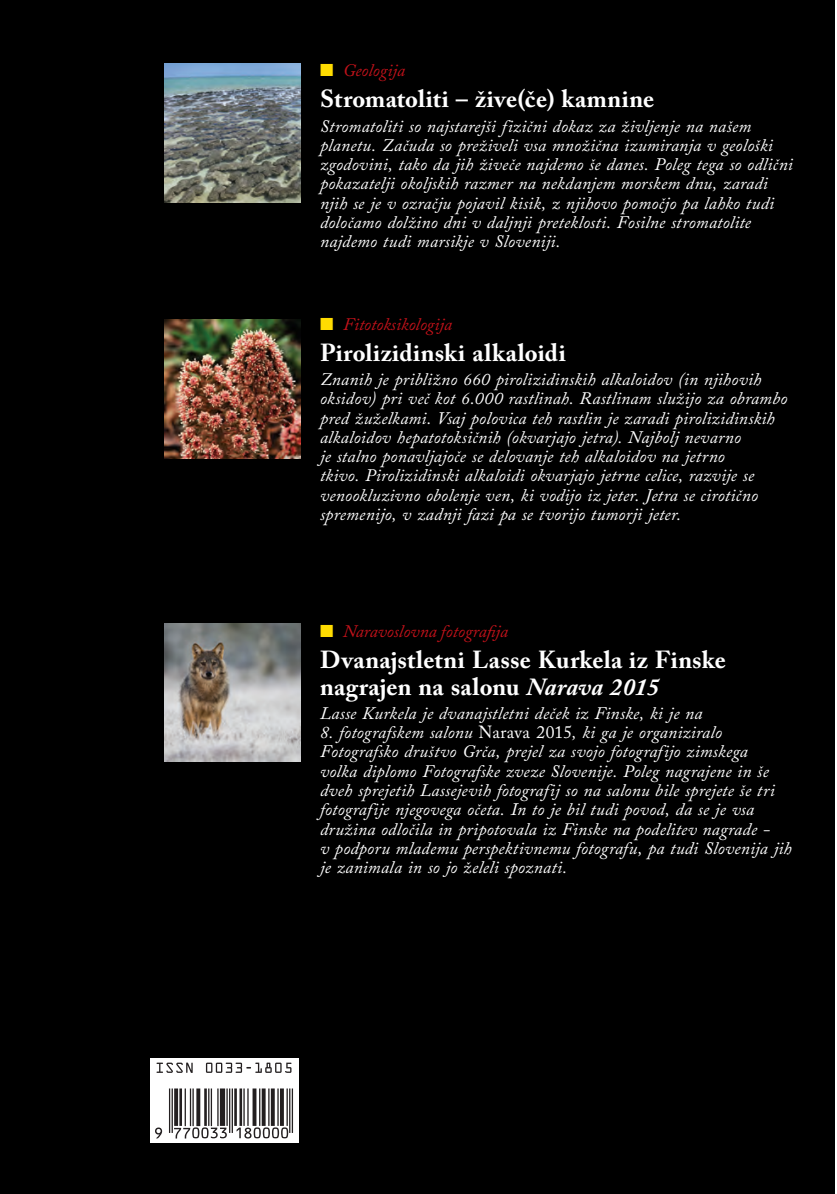
<style>
.page{position:relative;width:837px;height:1194px;background:#fff}
.page>*{position:absolute;margin:0;border:0;box-sizing:border-box;transform-origin:0 0}
.t1{font:700 24.5px/26.2px "Adobe Caslon Pro";letter-spacing:.01em;color:#fff}
.t2{font:italic 17.5px/19.2px "Adobe Caslon Pro";letter-spacing:.01em;color:#fff}
.t3{font:italic 17.5px "Adobe Caslon Pro";color:#c2121a}
.s1{color:#ffdc01}
.s2{font-style:italic}
.s3{font-style:normal}
</style>
<div class="page">
<div style="left:0;top:0;width:834px;height:1193px;background:#000"></div>
<div style="left:150px;top:1057px;width:148px;height:84px;background:#fff"></div>
<svg style="left:155px;top:1127px;width:7px;height:11px"></svg>
<hr style="left:171px;top:1088px;width:2px;height:44px;background:#231f20">
<hr style="left:169px;top:1088px;width:1px;height:44px;background:#231f20">
<svg style="left:174px;top:1088px;width:54px;height:50px"></svg>
<hr style="left:232px;top:1088px;width:1px;height:44px;background:#231f20">
<hr style="left:229px;top:1088px;width:1px;height:44px;background:#231f20">
<svg style="left:234px;top:1088px;width:54px;height:50px"></svg>
<hr style="left:292px;top:1088px;width:1px;height:44px;background:#231f20">
<hr style="left:289px;top:1088px;width:1px;height:44px;background:#231f20">
<svg style="left:156px;top:1062px;width:37px;height:10px"></svg>
<svg style="left:206px;top:1062px;width:85px;height:10px"></svg>
<img style="left:164px;top:623px;width:136px;height:138px">
<img style="left:164px;top:319px;width:136px;height:139px">
<img style="left:164px;top:63px;width:136px;height:139px">
<p class="t3" style="left:320px;top:60px;width:87px"><span class="s1">■</span> Geologija</p>
<h1 class="t1" style="left:320px;top:86px;width:336px">Stromatoliti – žive(če) kamnine</h1>
<p class="t2" style="left:320px;top:116px;width:474px">Stromatoliti so najstarejši fizični dokaz za življenje na našem planetu. Začuda so preživeli vsa množična izumiranja v geološki zgodovini, tako da jih živeče najdemo še danes. Poleg tega so odlični pokazatelji okoljskih razmer na nekdanjem morskem dnu, zaradi njih se je v ozračju pojavil kisik, z njihovo pomočjo pa lahko tudi določamo dolžino dni v daljnji preteklosti. Fosilne stromatolite najdemo tudi marsikje v Sloveniji.</p>
<p class="t3" style="left:320px;top:313px;width:134px"><span class="s1">■</span> Fitotoksikologija</p>
<h1 class="t1" style="left:320px;top:339px;width:247px">Pirolizidinski alkaloidi</h1>
<p class="t2" style="left:320px;top:369px;width:469px">Znanih je približno 660 pirolizidinskih alkaloidov (in njihovih oksidov) pri več kot 6.000 rastlinah. Rastlinam služijo za obrambo pred žuželkami. Vsaj polovica teh rastlin je zaradi pirolizidinskih alkaloidov hepatotoksičnih (okvarjajo jetra). Najbolj nevarno<br>je stalno ponavljajoče se delovanje teh alkaloidov na jetrno<br>tkivo. Pirolizidinski alkaloidi okvarjajo jetrne celice, razvije se venookluzivno obolenje ven, ki vodijo iz jeter. Jetra se cirotično spremenijo, v zadnji fazi pa se tvorijo tumorji jeter.</p>
<p class="t3" style="left:320px;top:620px;width:190px"><span class="s1">■</span> Naravoslovna fotografija</p>
<h1 class="t1" style="left:320px;top:646px;width:407px">Dvanajstletni Lasse Kurkela iz Finske nagrajen na salonu <span class="s2">Narava 2015</span></h1>
<p class="t2" style="left:320px;top:703px;width:384px">Lasse Kurkela je dvanajstletni deček iz Finske, ki je na</p>
<p class="t2" style="left:320px;top:722px;width:473px">8. fotografskem salonu <span class="s3">Narava 2015</span>, ki ga je organiziralo Fotografsko društvo Grča, prejel za svojo fotografijo zimskega<br>volka diplomo Fotografske zveze Slovenije. Poleg nagrajene in še dveh sprejetih Lassejevih fotografij so na salonu bile sprejete še tri fotografije njegovega očeta. In to je bil tudi povod, da se je vsa družina odločila in pripotovala iz Finske na podelitev nagrade -<br>v podporu mlademu perspektivnemu fotografu, pa tudi Slovenija jih je zanimala in so jo želeli spoznati.</p>
</div>
